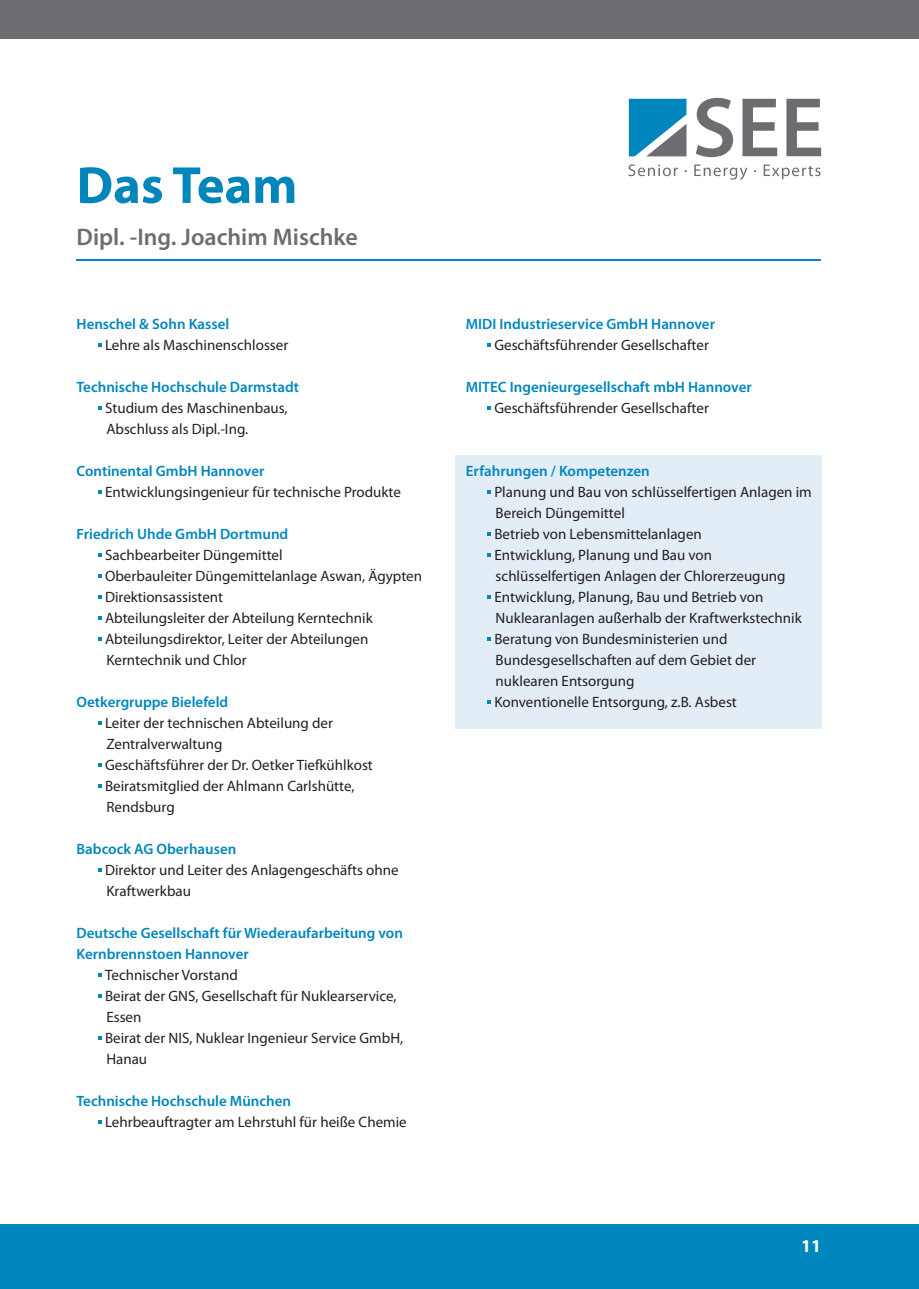
<style>
.page{position:relative;width:919px;height:1289px;background:#fff}
.page>*{position:absolute;margin:0;border:0;box-sizing:border-box;transform-origin:0 0}
.t1{font:700 52.5px "Myriad Pro";color:#0086bd}
.t2{font:600 24px "Myriad Pro";color:#6c6d70}
.t3{font:700 18px "Myriad Pro";color:#fff}
.t4{font:15px/21px "Myriad Pro";color:#231f20}
.t5{font:600 15px/21px "Myriad Pro";color:#0086bd}
</style>
<div class="page">
<div style="left:1px;top:1px;width:917px;height:38px;background:#6c6d70"></div>
<div style="left:0;top:1224px;width:918px;height:64px;background:#0086bd"></div>
<svg style="left:628px;top:99px;width:58px;height:57px;background:#3892b7"></svg>
<svg style="left:695px;top:98px;width:38px;height:59px"></svg>
<svg style="left:742px;top:99px;width:35px;height:57px"></svg>
<svg style="left:786px;top:99px;width:35px;height:57px"></svg>
<svg style="left:628px;top:164px;width:50px;height:12px"></svg>
<svg style="left:694px;top:164px;width:53px;height:16px"></svg>
<svg style="left:763px;top:164px;width:57px;height:15px"></svg>
<hr style="left:77px;top:259px;width:744px;height:1px;background:#0086bd">
<div style="left:455px;top:455px;width:366px;height:273px;background:#e3edf6"></div>
<svg style="left:98px;top:343px;width:4px;height:4px"></svg>
<svg style="left:98px;top:406px;width:4px;height:4px"></svg>
<svg style="left:98px;top:490px;width:4px;height:4px"></svg>
<svg style="left:98px;top:553px;width:4px;height:4px"></svg>
<svg style="left:98px;top:574px;width:4px;height:4px"></svg>
<svg style="left:98px;top:595px;width:4px;height:4px"></svg>
<svg style="left:98px;top:616px;width:4px;height:4px"></svg>
<svg style="left:98px;top:637px;width:4px;height:4px"></svg>
<svg style="left:98px;top:721px;width:4px;height:4px"></svg>
<svg style="left:98px;top:763px;width:4px;height:4px"></svg>
<svg style="left:98px;top:784px;width:4px;height:4px"></svg>
<svg style="left:98px;top:868px;width:4px;height:4px"></svg>
<svg style="left:98px;top:973px;width:4px;height:4px"></svg>
<svg style="left:98px;top:994px;width:4px;height:4px"></svg>
<svg style="left:98px;top:1036px;width:4px;height:4px"></svg>
<svg style="left:98px;top:1120px;width:4px;height:4px"></svg>
<svg style="left:487px;top:343px;width:4px;height:4px"></svg>
<svg style="left:487px;top:406px;width:4px;height:4px"></svg>
<svg style="left:487px;top:490px;width:4px;height:4px"></svg>
<svg style="left:487px;top:532px;width:4px;height:4px"></svg>
<svg style="left:487px;top:553px;width:4px;height:4px"></svg>
<svg style="left:487px;top:595px;width:4px;height:4px"></svg>
<svg style="left:487px;top:637px;width:4px;height:4px"></svg>
<svg style="left:487px;top:700px;width:4px;height:4px"></svg>
<h1 class="t1" style="left:77px;top:151px;width:222px">Das Team</h1>
<h2 class="t2" style="left:77px;top:221px;width:283px">Dipl. -Ing. Joachim Mischke</h2>
<p class="t5" style="left:77px;top:313px;width:154px">Henschel &amp; Sohn Kassel</p>
<p class="t4" style="left:105px;top:334px;width:185px">Lehre als Maschinenschlosser</p>
<p class="t5" style="left:77px;top:376px;width:224px">Technische Hochschule Darmstadt</p>
<p class="t4" style="left:105px;top:397px;width:184px">Studium des Maschinenbaus,<br>Abschluss als Dipl.-Ing.</p>
<p class="t5" style="left:77px;top:460px;width:189px">Continental GmbH Hannover</p>
<p class="t4" style="left:105px;top:481px;width:297px">Entwicklungsingenieur für technische Produkte</p>
<p class="t5" style="left:77px;top:523px;width:213px">Friedrich Uhde GmbH Dortmund</p>
<p class="t4" style="left:105px;top:544px;width:318px">Sachbearbeiter Düngemittel<br>Oberbauleiter Düngemittelanlage Aswan, Ägypten Direktionsassistent<br>Abteilungsleiter der Abteilung Kerntechnik Abteilungsdirektor, Leiter der Abteilungen Kerntechnik und Chlor</p>
<p class="t5" style="left:77px;top:691px;width:153px">Oetkergruppe Bielefeld</p>
<p class="t4" style="left:105px;top:712px;width:269px">Leiter der technischen Abteilung der<br>Zentralverwaltung<br>Geschäftsführer der Dr. Oetker Tiefkühlkost<br>Beiratsmitglied der Ahlmann Carlshütte,<br>Rendsburg</p>
<p class="t5" style="left:77px;top:838px;width:161px">Babcock AG Oberhausen</p>
<p class="t4" style="left:105px;top:859px;width:295px">Direktor und Leiter des Anlagengeschäfts ohne<br>Kraftwerkbau</p>
<p class="t5" style="left:77px;top:922px;width:328px">Deutsche Gesellschaft für Wiederaufarbeitung von<br>Kernbrennstoen Hannover</p>
<p class="t4" style="left:105px;top:964px;width:299px">Technischer Vorstand<br>Beirat der GNS, Gesellschaft für Nuklearservice,<br>Essen<br>Beirat der NIS, Nuklear Ingenieur Service GmbH,<br>Hanau</p>
<p class="t5" style="left:77px;top:1090px;width:216px">Technische Hochschule München</p>
<p class="t4" style="left:105px;top:1111px;width:303px">Lehrbeauftragter am Lehrstuhl für heiße Chemie</p>
<p class="t5" style="left:466px;top:313px;width:250px">MIDI Industrieservice GmbH Hannover</p>
<p class="t4" style="left:494px;top:334px;width:216px">Geschäftsführender Gesellschafter</p>
<p class="t5" style="left:466px;top:376px;width:287px">MITEC Ingenieurgesellschaft mbH Hannover</p>
<p class="t4" style="left:494px;top:397px;width:216px">Geschäftsführender Gesellschafter</p>
<p class="t5" style="left:466px;top:460px;width:185px">Erfahrungen / Kompetenzen</p>
<p class="t4" style="left:494px;top:481px;width:319px">Planung und Bau von schlüsselfertigen Anlagen im Bereich Düngemittel<br>Betrieb von Lebensmittelanlagen<br>Entwicklung, Planung und Bau von schlüsselfertigen Anlagen der Chlorerzeugung Entwicklung, Planung, Bau und Betrieb von Nuklearanlagen außerhalb der Kraftwerkstechnik Beratung von Bundesministerien und Bundesgesellschaften auf dem Gebiet der nuklearen Entsorgung<br>Konventionelle Entsorgung, z.B. Asbest</p>
<p class="t3" style="left:801px;top:1234px;width:21px">11</p>
</div>
